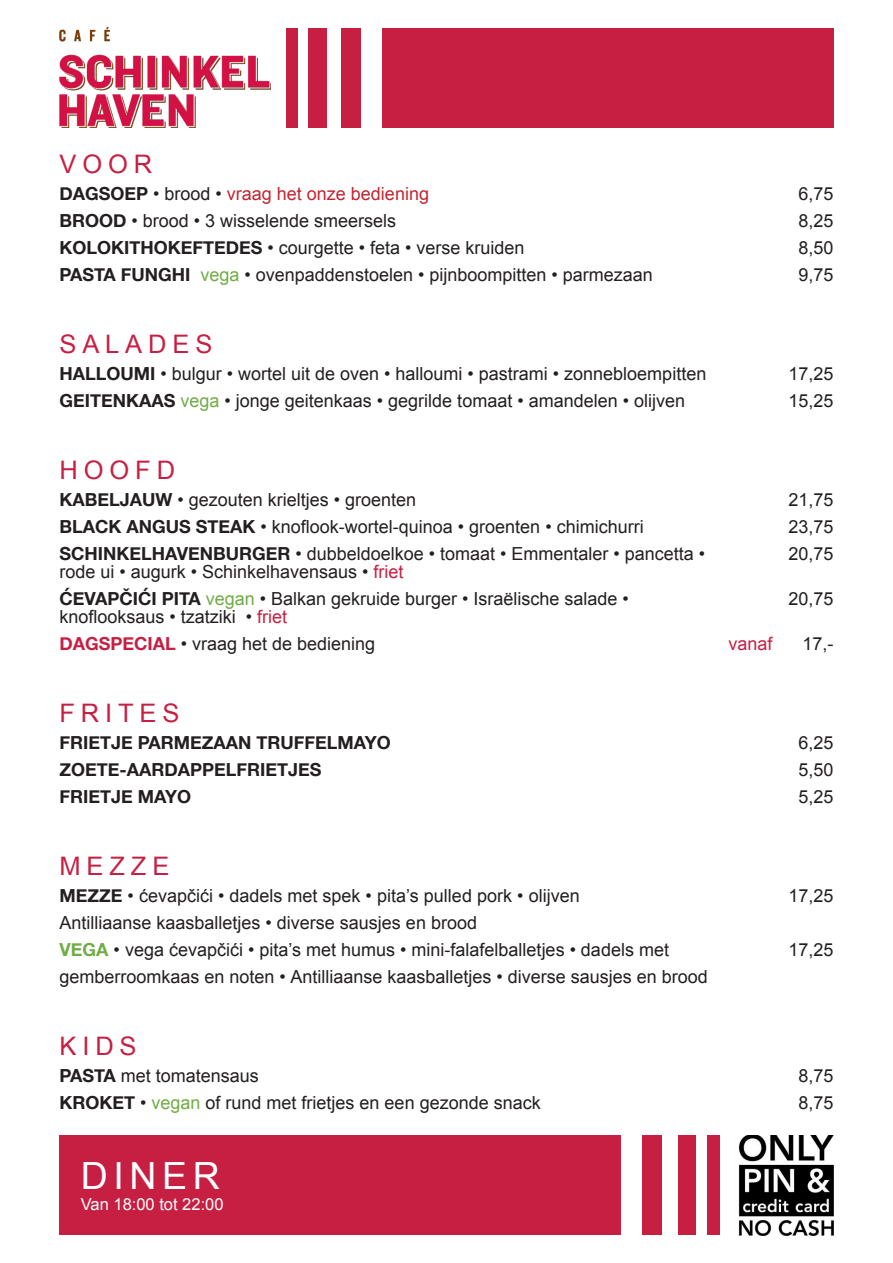
<style>
.page{position:relative;width:893px;height:1263px;background:#fff}
.page>*{position:absolute;margin:0;border:0;box-sizing:border-box;transform-origin:0 0}
.t1{font:37.5px "Arial";letter-spacing:.15em;color:#fff}
.t2{font:25.5px "Arial";letter-spacing:.23em;color:#c71f42}
.t3{font:18px/27px "Arial";color:#231f20}
.t4{font:700 18px/27px "Helvetica Neue";color:#231f20}
.t5{font:18px "Arial";color:#c71f42}
.t6{font:16.5px "Arial";color:#fff}
.s1{font-family:"Helvetica Neue";font-weight:700}
.s2{color:#c22631}
.s3{color:#70ad46}
.s4{color:#c71f42}
.s5{font-family:"Helvetica Neue";font-weight:700;color:#c71f42}
.s6{font-family:"Helvetica Neue";font-weight:700;color:#70ad46}
</style>
<div class="page">
<div style="left:382px;top:28px;width:451px;height:100px;background:#c71f42"></div>
<div style="left:341px;top:28px;width:20px;height:100px;background:#c71f42"></div>
<div style="left:308px;top:28px;width:19px;height:100px;background:#c71f42"></div>
<div style="left:287px;top:28px;width:11px;height:100px;background:#c71f42"></div>
<div style="left:60px;top:1135px;width:561px;height:100px;background:#c71f42"></div>
<div style="left:642px;top:1135px;width:20px;height:100px;background:#c71f42"></div>
<div style="left:678px;top:1135px;width:18px;height:100px;background:#c71f42"></div>
<div style="left:707px;top:1135px;width:13px;height:100px;background:#c71f42"></div>
<img style="left:60px;top:28px;width:210px;height:100px">
<img style="left:739px;top:1135px;width:94px;height:100px">
<h2 class="t2" style="left:60px;top:149px;width:94px">VOOR</h2>
<p class="t3" style="left:60px;top:180px;width:595px"><span class="s1">DAGSOEP</span> • brood • <span class="s2">vraag het onze bediening<br></span><span class="s1">BROOD</span> • brood • 3 wisselende smeersels<br><span class="s1">KOLOKITHOKEFTEDES</span> • courgette • feta • verse kruiden<br><span class="s1">PASTA FUNGHI</span> <span class="s3">vega</span> • ovenpaddenstoelen • pijnboompitten • parmezaan</p>
<h2 class="t2" style="left:60px;top:329px;width:154px">SALADES</h2>
<p class="t3" style="left:60px;top:360px;width:648px"><span class="s1">HALLOUMI</span> • bulgur • wortel uit de oven • halloumi • pastrami • zonnebloempitten<br><span class="s1">GEITENKAAS</span> <span class="s3">vega</span> • jonge geitenkaas • gegrilde tomaat • amandelen • olijven</p>
<h2 class="t2" style="left:60px;top:455px;width:117px">HOOFD</h2>
<p class="t3" style="left:60px;top:486px;width:647px"><span class="s1">KABELJAUW</span> • gezouten krieltjes • groenten<br><span class="s1">BLACK ANGUS STEAK</span> • knoflook-wortel-quinoa • groenten • chimichurri<br><span class="s1">SCHINKELHAVENBURGER</span> • dubbeldoelkoe • tomaat • Emmentaler • pancetta •</p>
<p class="t3" style="left:60px;top:558px;width:571px">rode ui • augurk • Schinkelhavensaus • <span class="s4">friet<br></span><span class="s1">ĆEVAPČIĆI PITA</span> <span class="s3">vegan</span> • Balkan gekruide burger • Israëlische salade •</p>
<p class="t3" style="left:60px;top:603px;width:317px">knoflooksaus • tzatziki • <span class="s4">friet<br></span><span class="s5">DAGSPECIAL</span> • vraag het de bediening</p>
<h2 class="t2" style="left:60px;top:698px;width:122px">FRITES</h2>
<p class="t4" style="left:60px;top:728px;width:333px">FRIETJE PARMEZAAN TRUFFELMAYO<br>ZOETE-AARDAPPELFRIETJES<br>FRIETJE MAYO</p>
<h2 class="t2" style="left:60px;top:851px;width:111px">MEZZE</h2>
<p class="t3" style="left:60px;top:882px;width:650px"><span class="s1">MEZZE</span> • ćevapčići • dadels met spek • pita’s pulled pork • olijven<br>Antilliaanse kaasballetjes • diverse sausjes en brood<br><span class="s6">VEGA</span> • vega ćevapčići • pita’s met humus • mini-falafelballetjes • dadels met gemberroomkaas en noten • Antilliaanse kaasballetjes • diverse sausjes en brood</p>
<h2 class="t2" style="left:60px;top:1031px;width:79px">KIDS</h2>
<p class="t3" style="left:60px;top:1062px;width:483px"><span class="s1">PASTA</span> met tomatensaus<br><span class="s1">KROKET</span> • <span class="s3">vegan</span> of rund met frietjes en een gezonde snack</p>
<h1 class="t1" style="left:81px;top:1154px;width:141px">DINER</h1>
<p class="t6" style="left:81px;top:1194px;width:144px">Van 18:00 tot 22:00</p>
<p class="t3" style="left:798px;top:180px;width:37px;text-align:justify">6,75<br>8,25<br>8,50<br>9,75</p>
<p class="t3" style="left:788px;top:360px;width:47px">17,25<br>15,25</p>
<p class="t3" style="left:788px;top:486px;width:47px;text-align:justify">21,75<br>23,75<br>20,75</p>
<p class="t3" style="left:788px;top:585px;width:47px">20,75</p>
<p class="t5" style="left:728px;top:633px;width:46px">vanaf</p>
<p class="t3" style="left:802px;top:630px;width:33px">17,-</p>
<p class="t3" style="left:798px;top:729px;width:37px;text-align:justify">6,25<br>5,50<br>5,25</p>
<p class="t3" style="left:788px;top:882px;width:47px">17,25</p>
<p class="t3" style="left:788px;top:936px;width:47px">17,25</p>
<p class="t3" style="left:798px;top:1062px;width:37px">8,75<br>8,75</p>
</div>
